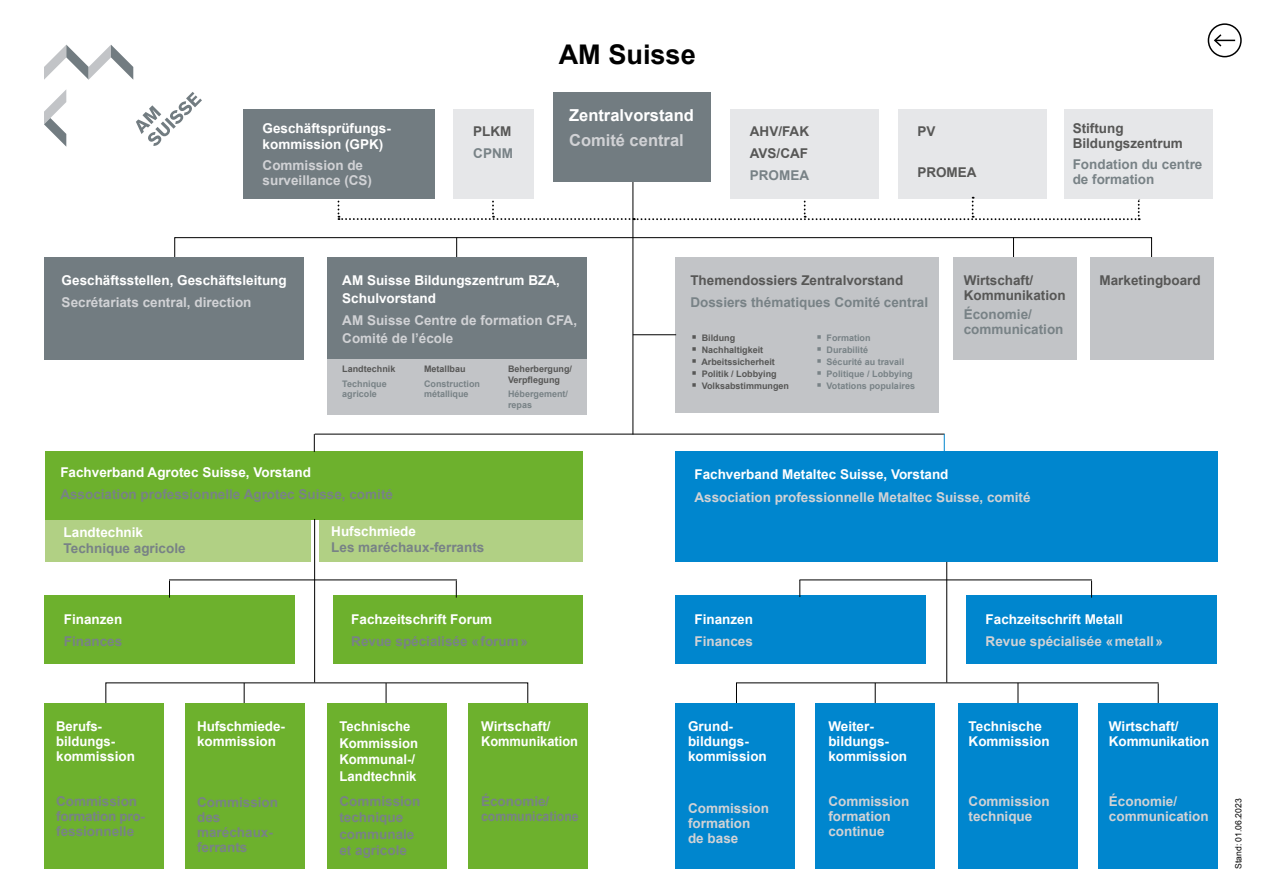
<style>
.page{position:relative;width:1263px;height:893px;background:#fff}
.page>*{position:absolute;margin:0;border:0;box-sizing:border-box;transform-origin:0 0}
.t1{font:700 27.15px "Arial";color:#000}
.t2{font:700 16.5px "Arial";color:#fff}
.t3{font:700 16.5px "Arial";color:#d1d2d5}
.t4{font:700 13.5px/15px "Arial";color:#fff}
.t5{font:700 13.5px/15px "Arial";color:#788286}
.t6{font:700 13.5px/15px "Arial";color:#d1d2d5}
.t7{font:700 13.5px/15px "Arial";color:#575756}
.t8{font:700 9px/10.5px "Arial";color:#788286}
.t9{font:700 9px/10.5px "Arial";color:#575756}
.t10{font:8.7px "Arial";color:#000}
.s1{font-family:"Minion Pro";font-weight:400;font-size:12px}
</style>
<div class="page">
<hr style="left:632px;top:177px;width:1px;height:257px;background:#000">
<svg style="left:244px;top:683px;width:1px;height:20px"></svg>
<svg style="left:386px;top:683px;width:1px;height:20px"></svg>
<svg style="left:736px;top:682px;width:423px;height:22px"></svg>
<hr style="left:799px;top:579px;width:293px;height:1px;background:#000">
<hr style="left:169px;top:579px;width:288px;height:1px;background:#000">
<div style="left:174px;top:237px;width:978px;height:24px;border:1px solid #000"></div>
<div style="left:675px;top:596px;width:251px;height:68px;background:#0086ce"></div>
<div style="left:966px;top:596px;width:251px;height:68px;background:#0086ce"></div>
<div style="left:45px;top:518px;width:266px;height:44px;background:#b1d084"></div>
<div style="left:319px;top:518px;width:263px;height:44px;background:#b1d084"></div>
<div style="left:45px;top:596px;width:250px;height:68px;background:#6db12d"></div>
<div style="left:675px;top:703px;width:119px;height:166px;background:#0086ce"></div>
<div style="left:816px;top:703px;width:119px;height:166px;background:#0086ce"></div>
<div style="left:958px;top:703px;width:119px;height:166px;background:#0086ce"></div>
<div style="left:1098px;top:703px;width:119px;height:166px;background:#0086ce"></div>
<div style="left:327px;top:703px;width:119px;height:166px;background:#6db12d"></div>
<div style="left:469px;top:703px;width:119px;height:166px;background:#6db12d"></div>
<div style="left:186px;top:703px;width:119px;height:166px;background:#6db12d"></div>
<div style="left:45px;top:703px;width:119px;height:166px;background:#6db12d"></div>
<div style="left:333px;top:596px;width:250px;height:68px;background:#6db12d"></div>
<div style="left:675px;top:451px;width:542px;height:111px;background:#0086ce"></div>
<div style="left:45px;top:451px;width:538px;height:68px;background:#6db12d"></div>
<div style="left:553px;top:92px;width:158px;height:89px;background:#727c81"></div>
<div style="left:897px;top:109px;width:149px;height:89px;background:#e6e7e9"></div>
<div style="left:730px;top:109px;width:149px;height:89px;background:#e6e7e9"></div>
<div style="left:453px;top:109px;width:81px;height:89px;background:#e6e7e9"></div>
<div style="left:243px;top:109px;width:191px;height:89px;background:#727c81"></div>
<svg style="left:456px;top:237px;width:1px;height:20px"></svg>
<svg style="left:1013px;top:237px;width:1px;height:20px"></svg>
<div style="left:45px;top:257px;width:259px;height:102px;background:#727c81"></div>
<div style="left:327px;top:257px;width:260px;height:102px;background:#727c81"></div>
<div style="left:675px;top:257px;width:264px;height:155px;background:#c2c4c7"></div>
<div style="left:953px;top:257px;width:123px;height:102px;background:#c2c4c7"></div>
<div style="left:1090px;top:257px;width:123px;height:102px;background:#c2c4c7"></div>
<div style="left:1064px;top:109px;width:149px;height:89px;background:#e6e7e9"></div>
<svg style="left:44px;top:45px;width:89px;height:35px"></svg>
<svg style="left:44px;top:90px;width:22px;height:56px"></svg>
<svg style="left:136px;top:92px;width:66px;height:54px"></svg>
<svg style="left:799px;top:580px;width:1px;height:17px"></svg>
<svg style="left:1091px;top:581px;width:1px;height:17px"></svg>
<svg style="left:169px;top:581px;width:1px;height:17px"></svg>
<svg style="left:456px;top:581px;width:1px;height:17px"></svg>
<hr style="left:314px;top:519px;width:1px;height:163px;background:#000">
<hr style="left:946px;top:562px;width:1px;height:120px;background:#000">
<hr style="left:315px;top:434px;width:630px;height:1px;background:#000">
<svg style="left:314px;top:434px;width:1px;height:18px"></svg>
<svg style="left:944px;top:434px;width:1px;height:17px"></svg>
<svg style="left:338px;top:197px;width:802px;height:23px"></svg>
<div style="left:327px;top:359px;width:260px;height:56px;background:#c2c4c7"></div>
<hr style="left:633px;top:334px;width:43px;height:1px;background:#000">
<svg style="left:1208px;top:24px;width:33px;height:33px"></svg>
<div style="left:1208px;top:23px;width:34px;height:34px;border:2px solid #000;border-radius:50%"></div>
<svg style="left:1213px;top:33px;width:22px;height:15px"></svg>
<p class="t4" style="left:263px;top:120px;width:129px;line-height:16.5px">Geschäftsprüfungs&shy;kommission (GPK)</p>
<p class="t6" style="left:263px;top:159px;width:111px">Commission de surveillance (CS)</p>
<p class="t7" style="left:473px;top:124px;width:40px">PLKM</p>
<p class="t5" style="left:473px;top:146px;width:41px">CPNM</p>
<h1 class="t1" style="left:559px;top:37px;width:139px">AM Suisse</h1>
<p class="t2" style="left:569px;top:104px;width:126px">Zentralvorstand</p>
<p class="t3" style="left:569px;top:130px;width:116px">Comité central</p>
<p class="t7" style="left:750px;top:121px;width:61px;line-height:22.2px">AHV/FAK<br>AVS/CAF</p>
<p class="t5" style="left:750px;top:169px;width:61px">PROMEA</p>
<p class="t7" style="left:917px;top:124px;width:20px">PV</p>
<p class="t7" style="left:917px;top:166px;width:61px">PROMEA</p>
<p class="t7" style="left:1073px;top:121px;width:112px">Stiftung<br>Bildungszentrum</p>
<p class="t5" style="left:1073px;top:157px;width:131px">Fondation du centre de formation</p>
<p class="t4" style="left:62px;top:273px;width:227px">Geschäftsstellen, Geschäftsleitung</p>
<p class="t6" style="left:62px;top:296px;width:191px">Secrétariats central, direction</p>
<p class="t4" style="left:342px;top:272px;width:219px;line-height:18px">AM Suisse Bildungszentrum BZA,<br>Schulvorstand</p>
<p class="t6" style="left:342px;top:312px;width:236px;line-height:18px">AM Suisse Centre de formation CFA,<br>Comité de l’école</p>
<p class="t9" style="left:342px;top:364px;width:55px">Landtechnik</p>
<p class="t8" style="left:342px;top:379px;width:46px">Technique agricole</p>
<p class="t9" style="left:424px;top:364px;width:43px">Metallbau</p>
<p class="t8" style="left:424px;top:379px;width:57px">Construction métallique</p>
<p class="t9" style="left:508px;top:364px;width:66px">Beherbergung/<br>Verpflegung</p>
<p class="t8" style="left:508px;top:389px;width:62px">Hébergement/ repas</p>
<p class="t4" style="left:60px;top:465px;width:252px">Fachverband Agrotec Suisse, Vorstand</p>
<p class="t5" style="left:60px;top:487px;width:334px">Association professionnelle Agrotec Suisse, comité</p>
<p class="t4" style="left:64px;top:525px;width:81px">Landtechnik</p>
<p class="t5" style="left:64px;top:541px;width:124px">Technique agricole</p>
<p class="t4" style="left:331px;top:524px;width:86px">Hufschmiede</p>
<p class="t5" style="left:331px;top:540px;width:155px">Les maréchaux-ferrants</p>
<p class="t4" style="left:64px;top:612px;width:60px">Finanzen</p>
<p class="t5" style="left:64px;top:634px;width:60px">Finances</p>
<p class="t4" style="left:351px;top:612px;width:143px">Fachzeitschrift Forum</p>
<p class="t5" style="left:351px;top:634px;width:178px">Revue spécialisée «forum»</p>
<p class="t4" style="left:56px;top:719px;width:80px">Berufs&shy;bildungs&shy;kommission</p>
<p class="t5" style="left:56px;top:794px;width:90px">Commission formation pro&shy;fessionnelle</p>
<p class="t4" style="left:197px;top:719px;width:89px">Hufschmiede&shy;kommission</p>
<p class="t5" style="left:197px;top:795px;width:83px">Commission des maréchaux&shy;ferrants</p>
<p class="t4" style="left:339px;top:718px;width:80px;line-height:16.5px">Technische<br>Kommission<br>Kommunal-/<br>Landtechnik</p>
<p class="t5" style="left:339px;top:793px;width:83px;line-height:16.5px">Commission technique communale et agricole</p>
<p class="t4" style="left:481px;top:719px;width:98px">Wirtschaft/<br>Kommunikation</p>
<p class="t5" style="left:481px;top:794px;width:99px">Économie/ communicatione</p>
<p class="t7" style="left:690px;top:273px;width:215px">Themendossiers Zentralvorstand</p>
<p class="t5" style="left:690px;top:296px;width:239px">Dossiers thématiques Comité central</p>
<p class="t9" style="left:692px;top:332px;width:45px"><span class="s1">■</span> Bildung</p>
<p class="t9" style="left:692px;top:344px;width:73px"><span class="s1">■</span> Nachhaltigkeit</p>
<p class="t9" style="left:692px;top:356px;width:85px"><span class="s1">■</span> Arbeitssicherheit</p>
<p class="t9" style="left:692px;top:368px;width:86px"><span class="s1">■</span> Politik / Lobbying</p>
<p class="t9" style="left:692px;top:380px;width:99px"><span class="s1">■</span> Volksabstimmungen</p>
<p class="t8" style="left:817px;top:332px;width:55px"><span class="s1">■</span> Formation</p>
<p class="t8" style="left:817px;top:344px;width:53px"><span class="s1">■</span> Durabilité</p>
<p class="t8" style="left:817px;top:356px;width:89px"><span class="s1">■</span> Sécurité au travail</p>
<p class="t8" style="left:817px;top:368px;width:97px"><span class="s1">■</span> Politique / Lobbying</p>
<p class="t8" style="left:817px;top:380px;width:100px"><span class="s1">■</span> Votations populaires</p>
<p class="t7" style="left:964px;top:273px;width:104px">Wirtschaft/<br>Kommunikation</p>
<p class="t5" style="left:964px;top:308px;width:101px">Économie/ communication</p>
<p class="t4" style="left:694px;top:467px;width:256px">Fachverband Metaltec Suisse, Vorstand</p>
<p class="t6" style="left:694px;top:490px;width:338px">Association professionnelle Metaltec Suisse, comité</p>
<p class="t7" style="left:1099px;top:273px;width:103px">Marketingboard</p>
<p class="t4" style="left:694px;top:612px;width:60px">Finanzen</p>
<p class="t6" style="left:694px;top:634px;width:60px">Finances</p>
<p class="t4" style="left:986px;top:612px;width:139px">Fachzeitschrift Metall</p>
<p class="t6" style="left:986px;top:634px;width:179px">Revue spécialisée «metall»</p>
<p class="t4" style="left:688px;top:719px;width:80px">Grund&shy;bildungs&shy;kommission</p>
<p class="t6" style="left:688px;top:801px;width:83px">Commission formation de base</p>
<p class="t4" style="left:828px;top:719px;width:80px">Weiter&shy;bildungs&shy;kommission</p>
<p class="t6" style="left:828px;top:794px;width:83px">Commission formation continue</p>
<p class="t4" style="left:969px;top:719px;width:83px">Technische<br>Kommission</p>
<p class="t6" style="left:969px;top:794px;width:83px">Commission technique</p>
<p class="t4" style="left:1109px;top:719px;width:102px">Wirtschaft/<br>Kommunikation</p>
<p class="t6" style="left:1109px;top:794px;width:101px">Économie/ communication</p>
<p class="t10" style="left:1232px;top:869px;width:72px;rotate:-90deg">Stand: 01.06.2023</p>
</div>
